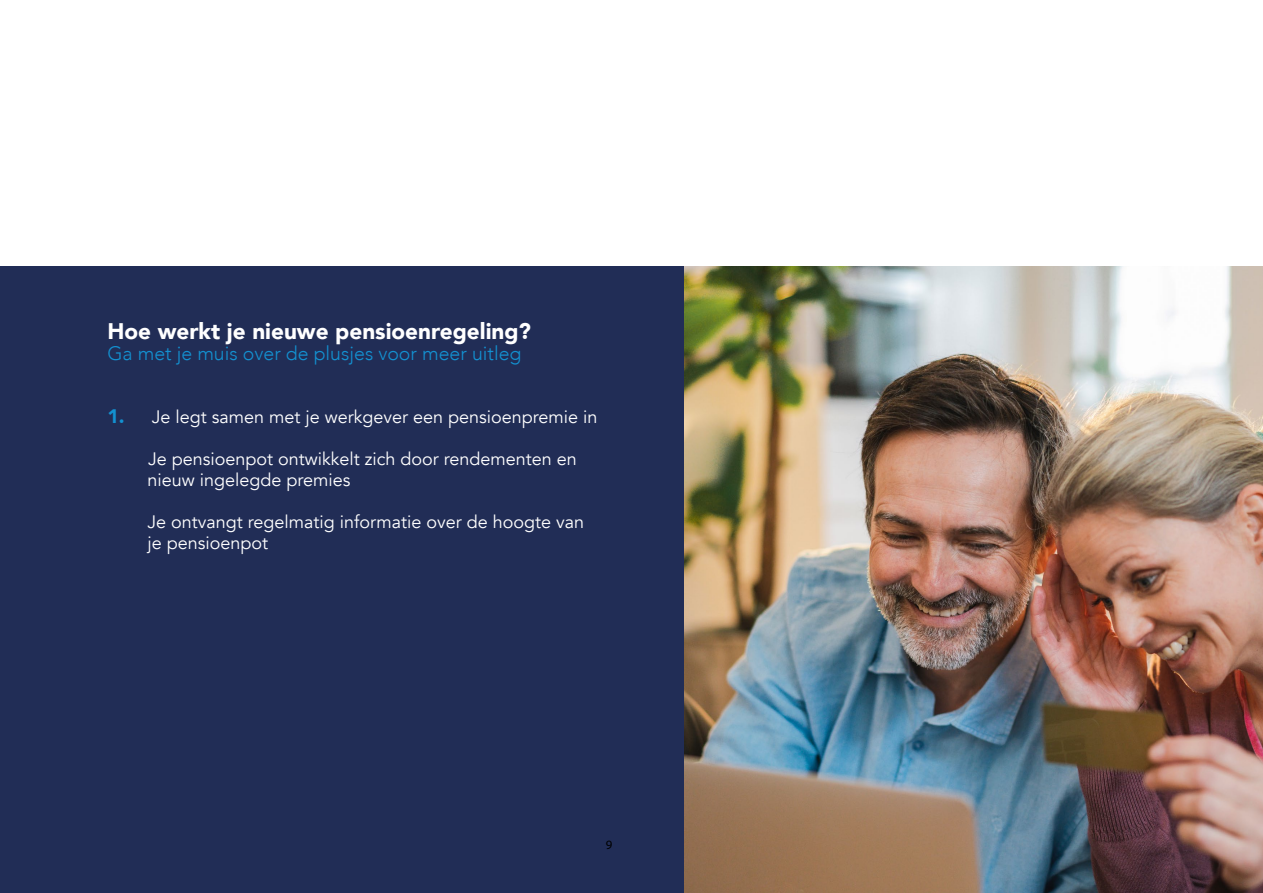
<style>
.page{position:relative;width:1263px;height:893px;background:#fff}
.page>*{position:absolute;margin:0;border:0;box-sizing:border-box;transform-origin:0 0}
.t1{font:900 22.5px "Avenir";color:#fff}
.t2{font:300 19.5px "Avenir";color:#1391d1}
.t3{font:18px/21px "Avenir";color:#fff}
.t4{font:12.75px "Myriad Pro";color:#000}
.s1{font-weight:900;font-size:19.5px;color:#1391d1}
</style>
<div class="page">
<div style="left:0;top:266px;width:685px;height:627px;background:#212d56"></div>
<img style="left:685px;top:266px;width:578px;height:627px">
<p class="t1" style="left:107px;top:312px;width:425px">Hoe werkt je nieuwe pensioenregeling?</p>
<p class="t2" style="left:107px;top:342px;width:416px">Ga met je muis over de plusjes voor meer uitleg</p>
<p class="t3" style="left:107px;top:407px;width:492px"><span class="s1">1.</span> Je legt samen met je werkgever een pensioenpremie in</p>
<p class="t3" style="left:147px;top:449px;width:431px">Je pensioenpot ontwikkelt zich door rendementen en nieuw ingelegde premies</p>
<p class="t3" style="left:147px;top:512px;width:438px">Je ontvangt regelmatig informatie over de hoogte van je pensioenpot</p>
<p class="t4" style="left:606px;top:836px;width:8px">9</p>
</div>
